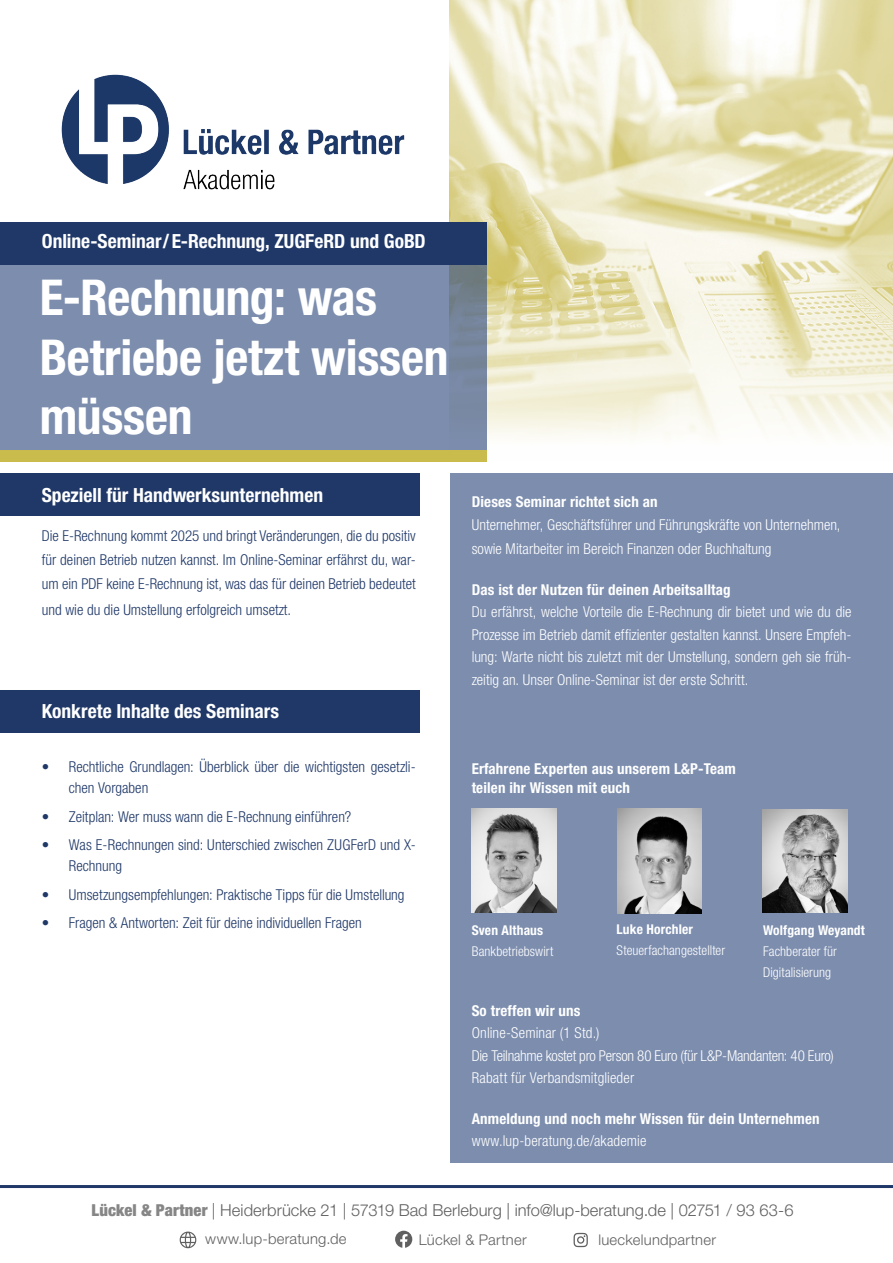
<style>
.page{position:relative;width:893px;height:1263px;background:#fff}
.page>*{position:absolute;margin:0;border:0;box-sizing:border-box;transform-origin:0 0}
.t1{font:700 condensed 49.5px/59.4px "Helvetica Neue LT Pro";letter-spacing:-.005em;color:#fff}
.t2{font:700 condensed 19.5px "Helvetica Neue LT Pro";color:#fff}
.t3{font:300 16.5px "Helvetica Neue LT Pro";color:#606060}
.t4{font:300 condensed 15px/24px "Helvetica Neue LT Pro";color:#1f3868}
.t5{font:300 condensed 15px/22.5px "Helvetica Neue LT Pro";color:#fff}
.t6{font:700 condensed 15px/19.5px "Helvetica Neue LT Pro";letter-spacing:.01em;color:#fff}
.t7{font:300 14.85px "Helvetica Neue LT Pro";letter-spacing:.015em;color:#606060}
.t8{font:300 condensed 13.5px/21px "Helvetica Neue LT Pro";letter-spacing:.005em;color:#fff}
.t9{font:700 condensed 13.5px "Helvetica Neue LT Pro";letter-spacing:.01em;color:#fff}
.s1{font-weight:900;font-stretch:condensed;color:#868686}
</style>
<div class="page">
<div style="left:450px;top:474px;width:443px;height:689px;background:#7c8dae"></div>
<div style="left:0;top:474px;width:419px;height:42px;background:#1f3868"></div>
<div style="left:0;top:690px;width:419px;height:42px;background:#1f3868"></div>
<img style="left:450px;top:0;width:443px;height:437px">
<div style="left:0;top:264px;width:487px;height:186px;background:#7c8dae"></div>
<div style="left:0;top:222px;width:487px;height:42px;background:#1f3868"></div>
<div style="left:0;top:450px;width:487px;height:12px;background:#cabb4d"></div>
<img style="left:472px;top:809px;width:84px;height:104px">
<hr style="left:0;top:1185px;width:893px;height:3px;background:#1f3868">
<img style="left:61px;top:74px;width:344px;height:116px">
<img style="left:617px;top:809px;width:85px;height:104px">
<img style="left:763px;top:809px;width:84px;height:104px">
<svg style="left:395px;top:1231px;width:17px;height:17px"></svg>
<svg style="left:574px;top:1233px;width:14px;height:14px"></svg>
<svg style="left:180px;top:1231px;width:16px;height:17px"></svg>
<h2 class="t2" style="left:42px;top:229px;width:385px">Online-Seminar/ E-Rechnung, ZUGFeRD und GoBD</h2>
<h1 class="t1" style="left:40px;top:268px;width:410px">E-Rechnung: was<br>Betriebe jetzt wissen müssen</h1>
<h2 class="t2" style="left:42px;top:483px;width:283px">Speziell für Handwerksunternehmen</h2>
<p class="t4" style="left:42px;top:523px;width:375px;text-align:justify">Die E-Rechnung kommt 2025 und bringt Veränderungen, die du positiv für deinen Betrieb nutzen kannst. Im Online-Seminar erfährst du, war&shy;um ein PDF keine E-Rechnung ist, was das für deinen Betrieb bedeutet</p>
<p class="t4" style="left:42px;top:597px;width:251px">und wie du die Umstellung erfolgreich umsetzt.</p>
<h2 class="t2" style="left:42px;top:699px;width:239px">Konkrete Inhalte des Seminars</h2>
<p class="t4" style="left:69px;top:756px;width:348px;line-height:21px;text-indent:-27px">• Rechtliche Grundlagen: Überblick über die wichtigsten gesetzli&shy;chen Vorgaben</p>
<p class="t4" style="left:42px;top:804px;width:311px">• Zeitplan: Wer muss wann die E-Rechnung einführen?</p>
<p class="t4" style="left:69px;top:834px;width:348px;line-height:21px;text-indent:-27px">• Was E-Rechnungen sind: Unterschied zwischen ZUGFerD und X-<br>Rechnung</p>
<p class="t4" style="left:42px;top:882px;width:364px">• Umsetzungsempfehlungen: Praktische Tipps für die Umstellung</p>
<p class="t4" style="left:42px;top:911px;width:321px">• Fragen &amp; Antworten: Zeit für deine individuellen Fragen</p>
<p class="t6" style="left:472px;top:492px;width:187px">Dieses Seminar richtet sich an</p>
<p class="t5" style="left:472px;top:512px;width:370px;line-height:24.3px">Unternehmer, Geschäftsführer und Führungskräfte von Unternehmen, sowie Mitarbeiter im Bereich Finanzen oder Buchhaltung</p>
<p class="t6" style="left:472px;top:580px;width:260px">Das ist der Nutzen für deinen Arbeitsalltag</p>
<p class="t5" style="left:472px;top:600px;width:381px;text-align:justify">Du erfährst, welche Vorteile die E-Rechnung dir bietet und wie du die Prozesse im Betrieb damit effizienter gestalten kannst. Unsere Empfeh&shy;lung: Warte nicht bis zuletzt mit der Umstellung, sondern geh sie früh&shy;zeitig an. Unser Online-Seminar ist der erste Schritt.</p>
<p class="t6" style="left:472px;top:759px;width:266px">Erfahrene Experten aus unserem L&amp;P-Team teilen ihr Wissen mit euch</p>
<p class="t9" style="left:472px;top:922px;width:73px">Sven Althaus</p>
<p class="t8" style="left:472px;top:940px;width:83px">Bankbetriebswirt</p>
<p class="t9" style="left:617px;top:921px;width:78px">Luke Horchler</p>
<p class="t8" style="left:617px;top:940px;width:110px">Steuerfachangestellter</p>
<p class="t9" style="left:763px;top:922px;width:103px">Wolfgang Weyandt</p>
<p class="t8" style="left:763px;top:940px;width:75px">Fachberater für<br>Digitalisierung</p>
<p class="t6" style="left:472px;top:1000px;width:110px">So treffen wir uns</p>
<p class="t5" style="left:472px;top:1021px;width:364px">Online-Seminar (1 Std.)<br>Die Teilnahme kostet pro Person 80 Euro (für L&amp;P-Mandanten: 40 Euro)<br>Rabatt für Verbandsmitglieder</p>
<p class="t6" style="left:472px;top:1108px;width:349px">Anmeldung und noch mehr Wissen für dein Unternehmen</p>
<p class="t5" style="left:472px;top:1129px;width:176px">www.lup-beratung.de/akademie</p>
<p class="t3" style="left:92px;top:1200px;width:703px"><span class="s1">Lückel &amp; Partner</span> | Heiderbrücke 21 | 57319 Bad Berleburg | info@lup-beratung.de | 02751 / 93 63-6</p>
<p class="t7" style="left:205px;top:1229px;width:143px">www.lup-beratung.de</p>
<p class="t7" style="left:419px;top:1230px;width:109px">Lückel &amp; Partner</p>
<p class="t7" style="left:598px;top:1231px;width:119px">lueckelundpartner</p>
</div>
